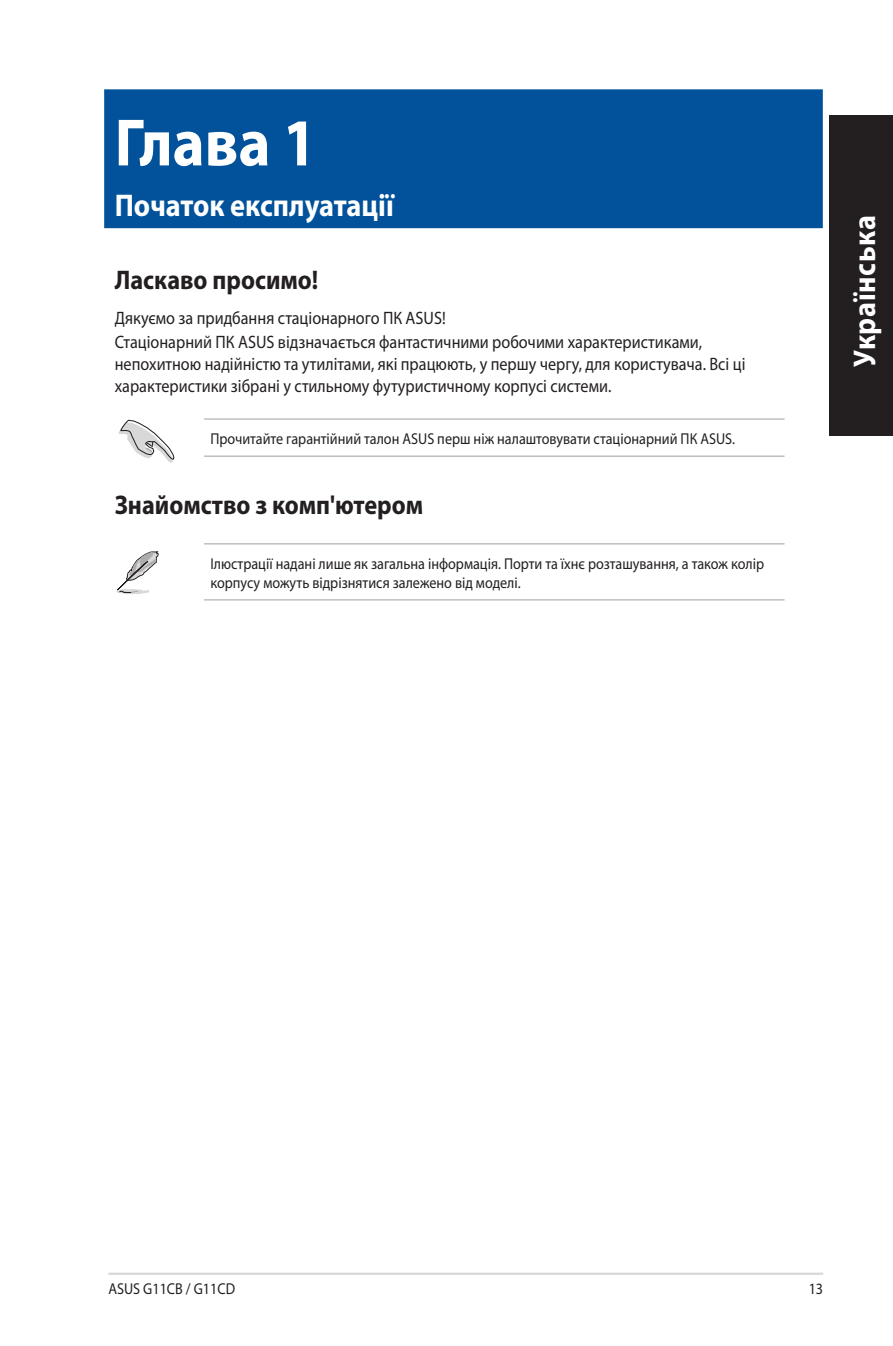
<style>
.page{position:relative;width:893px;height:1346px;background:#fff}
.page>*{position:absolute;margin:0;border:0;box-sizing:border-box;transform-origin:0 0}
.t1{font:700 67.5px "Myriad Pro";color:#fff;scale:.9 1}
.t2{font:700 31.5px "Myriad Pro";color:#fff;scale:.9 1}
.t3{font:700 31.5px "Myriad Pro";letter-spacing:.025em;color:#fff;scale:.9 1}
.t4{font:700 27px "Myriad Pro";color:#231f20;scale:.9 1}
.t5{font:18px/24.8px "Myriad Pro";color:#231f20;scale:.9 1}
.t6{font:15.75px/18.9px "Myriad Pro";color:#231f20;scale:.9 1}
</style>
<div class="page">
<hr style="left:108px;top:1272px;width:715px;height:3px;background:#d8d8d8">
<div style="left:104px;top:89px;width:719px;height:139px;background:#01529a;border:2px solid #01529a"></div>
<div style="left:829px;top:115px;width:64px;height:320px;background:#231f20"></div>
<hr style="left:204px;top:543px;width:580px;height:1px;background:#a8a9ad">
<hr style="left:204px;top:599px;width:580px;height:1px;background:#a8a9ad">
<svg style="left:116px;top:551px;width:43px;height:43px"></svg>
<hr style="left:204px;top:418px;width:580px;height:2px;background:#a8a9ad">
<hr style="left:204px;top:456px;width:580px;height:1px;background:#a8a9ad">
<svg style="left:118px;top:420px;width:57px;height:43px"></svg>
<h1 class="t1" style="left:115px;top:99px;width:226px">Глава 1</h1>
<h2 class="t2" style="left:115px;top:185px;width:311px">Початок експлуатації</h2>
<h3 class="t4" style="left:115px;top:263px;width:228px">Ласкаво просимо!</h3>
<p class="t5" style="left:115px;top:305px;width:654px">Дякуємо за придбання стаціонарного ПК ASUS!<br>Стаціонарний ПК ASUS відзначається фантастичними робочими характеристиками,</p>
<p class="t5" style="left:115px;top:353px;width:702px;line-height:21.6px">непохитною надійністю та утилітами, які працюють, у першу чергу, для користувача. Всі ці характеристики зібрані у стильному футуристичному корпусі системи.</p>
<p class="t6" style="left:210px;top:429px;width:584px">Прочитайте гарантійний талон ASUS перш ніж налаштовувати стаціонарний ПК ASUS.</p>
<h3 class="t4" style="left:115px;top:487px;width:344px">Знайомство з комп'ютером</h3>
<p class="t6" style="left:210px;top:554px;width:617px">Ілюстрації надані лише як загальна інформація. Порти та їхнє розташування, а також колір корпусу можуть відрізнятися залежено від моделі.</p>
<h2 class="t3" style="left:844px;top:367px;width:171px;rotate:-90deg">Українська</h2>
<p class="t6" style="left:108px;top:1279px;width:142px">ASUS G11CB / G11CD</p>
<p class="t6" style="left:809px;top:1279px;width:18px">13</p>
</div>
